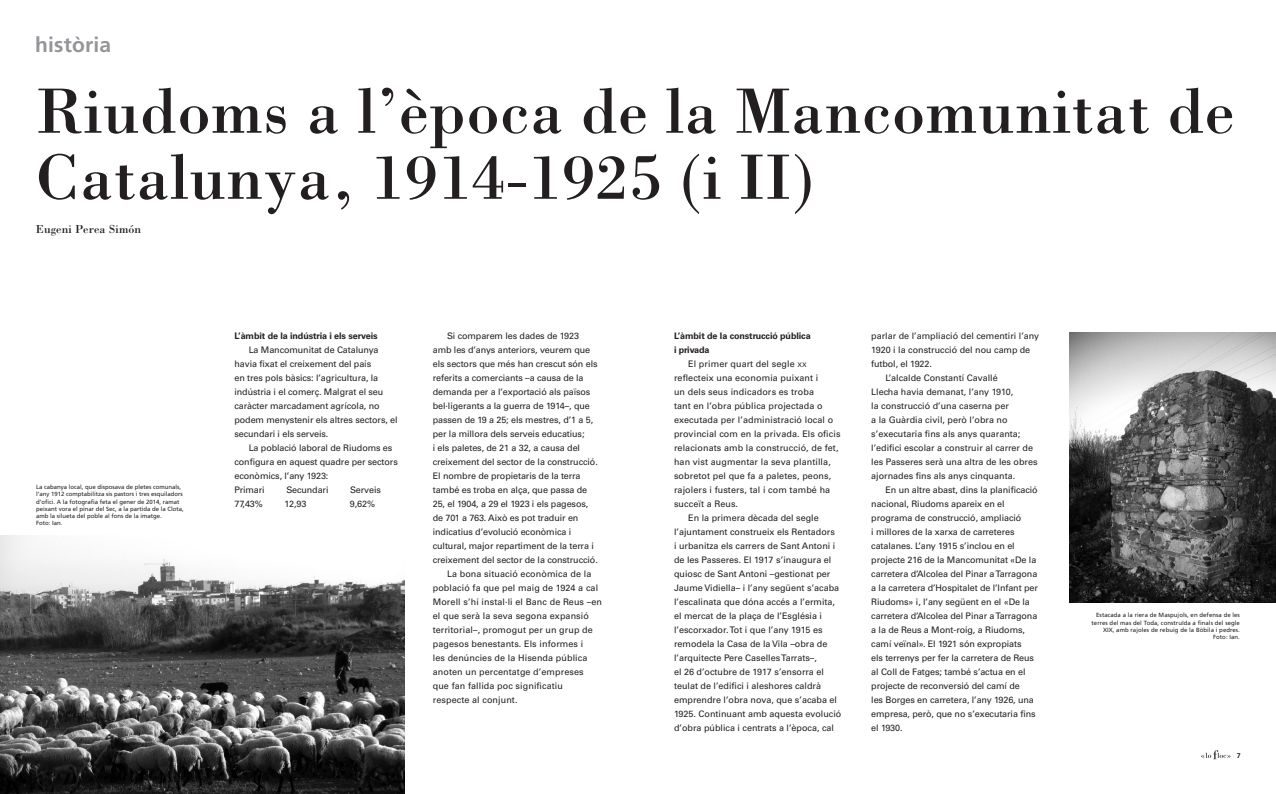
<style>
.page{position:relative;width:1276px;height:794px;background:#fff}
.page>*{position:absolute;margin:0;border:0;box-sizing:border-box;transform-origin:0 0}
.titular_SECCIÓ{font:66px/66px "Bodoni";letter-spacing:.01em;color:#231f20}
.seccions{font:700 21px "Frutiger";letter-spacing:.01em;color:#939598}
.autor_SECCIONS{font:12px "Bodoni";letter-spacing:.01em;color:#231f20}
.Body_Text_Indent{font:9px/14px "Univers";letter-spacing:-.01em;color:#231f20}
.Body_Text_Indent-2{font:9px/14px "Univers";letter-spacing:.01em;color:#231f20}
.Heading_2{font:700 9px "Univers";letter-spacing:-.01em;color:#231f20}
.Heading_1{font:700 9px "Univers";letter-spacing:-.01em;color:#231f20}
.t1{font:700 7px "Frutiger";color:#231f20}
.peu_FOTO{font:6px/7.2px "Frutiger";color:#231f20;text-align:right}
.s1{font-size:6.3px}
</style>
<div class="page">
<img style="left:1201px;top:750px;width:29px;height:10px">
<img style="left:1069px;top:332px;width:207px;height:271px">
<img style="left:0;top:536px;width:405px;height:258px">
<p class="seccions" style="left:35px;top:32px;width:78px">història</p>
<p class="titular_SECCIÓ" style="left:35px;top:77px;width:1200px">Riudoms a l’època de la Mancomunitat de<br>Catalunya, 1914-1925 (i II)</p>
<p class="autor_SECCIONS" style="left:36px;top:222px;width:107px">Eugeni Perea Simón</p>
<p class="peu_FOTO" style="left:36px;top:483px;width:149px;text-align:left">La cabanya local, que disposava de pletes comunals, l’any 1912 comptabilitza sis pastors i tres esquiladors d’ofici. A la fotografia feta el gener de 2014, ramat peixant vora el pinar del Sec, a la partida de la Clota, amb la silueta del poble al fons de la imatge.</p>
<p class="peu_FOTO" style="left:36px;top:519px;width:28px">Foto: Ian.</p>
<p class="Heading_1" style="left:234px;top:330px;width:145px">L’àmbit de la indústria i els serveis</p>
<p class="Body_Text_Indent" style="left:234px;top:342px;width:165px;text-indent:14px">La Mancomunitat de Catalunya havia fixat el creixement del país<br>en tres pols bàsics: l’agricultura, la indústria i el comerç. Malgrat el seu caràcter marcadament agrícola, no podem menystenir els altres sectors, el secundari i els serveis.</p>
<p class="Body_Text_Indent" style="left:234px;top:440px;width:165px;text-indent:14px">La població laboral de Riudoms es configura en aquest quadre per sectors econòmics, l’any 1923:</p>
<p class="Body_Text_Indent" style="left:234px;top:482px;width:32px">Primari</p>
<p class="Body_Text_Indent" style="left:286px;top:482px;width:44px">Secundari</p>
<p class="Body_Text_Indent" style="left:350px;top:482px;width:32px">Serveis</p>
<p class="Body_Text_Indent" style="left:234px;top:496px;width:30px">77,43%</p>
<p class="Body_Text_Indent" style="left:284px;top:496px;width:24px">12,93</p>
<p class="Body_Text_Indent" style="left:350px;top:496px;width:27px">9,62%</p>
<p class="Body_Text_Indent" style="left:433px;top:328px;width:167px;text-indent:14px">Si comparem les dades de 1923 amb les d’anys anteriors, veurem que els sectors que més han crescut són els referits a comerciants –a causa de la demanda per a l’exportació als països bel·ligerants a la guerra de 1914–, que passen de 19 a 25; els mestres, d’1 a 5, per la millora dels serveis educatius;<br>i els paletes, de 21 a 32, a causa del creixement del sector de la construcció.<br>El nombre de propietaris de la terra també es troba en alça, que passa de 25, el 1904, a 29 el 1923 i els pagesos, de 701 a 763. Això es pot traduir en indicatius d’evolució econòmica i cultural, major repartiment de la terra i creixement del sector de la construcció.</p>
<p class="Body_Text_Indent-2" style="left:433px;top:566px;width:171px;text-indent:14px">La bona situació econòmica de la població fa que pel maig de 1924 a cal Morell s’hi instal·li el Banc de Reus –en el que serà la seva segona expansió territorial–, promogut per un grup de pagesos benestants. Els informes i<br>les denúncies de la Hisenda pública anoten un percentatge d’empreses que fan fallida poc significatiu<br>respecte al conjunt.</p>
<p class="Heading_2" style="left:674px;top:330px;width:138px">L’àmbit de la construcció pública</p>
<p class="Heading_2" style="left:674px;top:344px;width:37px">i privada</p>
<p class="Body_Text_Indent-2" style="left:674px;top:356px;width:168px;text-indent:14px">El primer quart del segle <span class="s1">xx </span>reflecteix una economia puixant i<br>un dels seus indicadors es troba<br>tant en l’obra pública projectada o executada per l’administració local o provincial com en la privada. Els oficis relacionats amb la construcció, de fet, han vist augmentar la seva plantilla, sobretot pel que fa a paletes, peons, rajolers i fusters, tal i com també ha succeït a Reus.</p>
<p class="Body_Text_Indent" style="left:674px;top:510px;width:169px;text-indent:14px">En la primera dècada del segle l’ajuntament construeix els Rentadors<br>i urbanitza els carrers de Sant Antoni i de les Passeres. El 1917 s’inaugura el quiosc de Sant Antoni –gestionat per Jaume Vidiella– i l’any següent s’acaba l’escalinata que dóna accés a l’ermita, el mercat de la plaça de l’Església i l’escorxador. Tot i que l’any 1915 es remodela la Casa de la Vila –obra de l’arquitecte Pere Caselles Tarrats–,<br>el 26 d’octubre de 1917 s’ensorra el teulat de l’edifici i aleshores caldrà emprendre l’obra nova, que s’acaba el 1925. Continuant amb aquesta evolució d’obra pública i centrats a l’època, cal</p>
<p class="Body_Text_Indent" style="left:871px;top:328px;width:169px">parlar de l’ampliació del cementiri l’any<br>1920 i la construcció del nou camp de futbol, el 1922.</p>
<p class="Body_Text_Indent" style="left:871px;top:370px;width:168px;text-indent:14px">L’alcalde Constantí Cavallé<br>Llecha havia demanat, l’any 1910,<br>la construcció d’una caserna per<br>a la Guàrdia civil, però l’obra no s’executaria fins als anys quaranta; l’edifici escolar a construir al carrer de les Passeres serà una altra de les obres ajornades fins als anys cinquanta.</p>
<p class="Body_Text_Indent" style="left:871px;top:482px;width:168px;text-indent:14px">En un altre abast, dins la planificació nacional, Riudoms apareix en el programa de construcció, ampliació<br>i millores de la xarxa de carreteres catalanes. L’any 1915 s’inclou en el projecte 216 de la Mancomunitat «De la carretera d’Alcolea del Pinar a Tarragona a la carretera d’Hospitalet de l’Infant per Riudoms» i, l’any següent en el «De la carretera d’Alcolea del Pinar a Tarragona a la de Reus a Mont-roig, a Riudoms, camí veïnal». El 1921 són expropiats<br>els terrenys per fer la carretera de Reus al Coll de Fatges; també s’actua en el projecte de reconversió del camí de<br>les Borges en carretera, l’any 1926, una empresa, però, que no s’executaria fins el 1930.</p>
<p class="peu_FOTO" style="left:1091px;top:612px;width:150px">Estacada a la riera de Maspujols, en defensa de les terres del mas del Toda, construïda a finals del segle<br>XIX, amb rajoles de rebuig de la Bòbila i pedres.</p>
<p class="peu_FOTO" style="left:1213px;top:633px;width:28px">Foto: Ian.</p>
<p class="t1" style="left:1236px;top:751px;width:5px">7</p>
</div>
